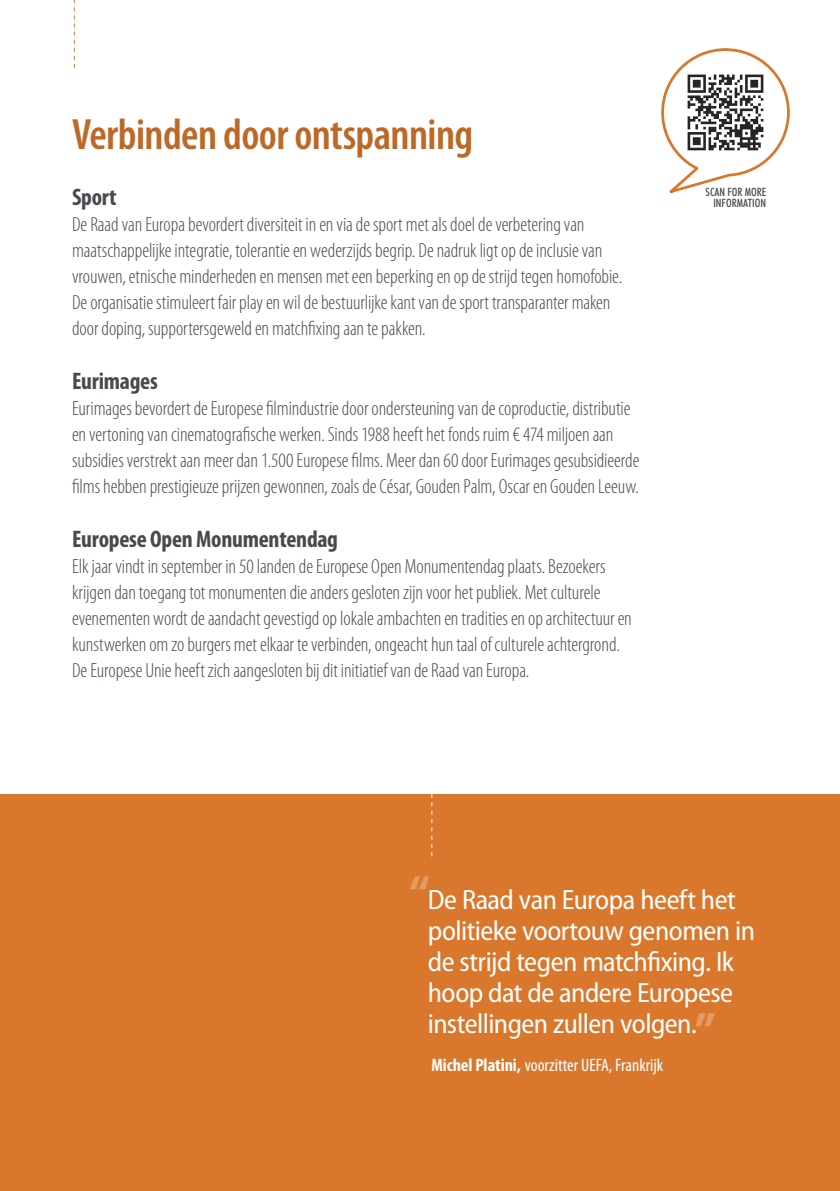
<style>
.page{position:relative;width:840px;height:1191px;background:#fff}
.page>*{position:absolute;margin:0;border:0;box-sizing:border-box;transform-origin:0 0}
.t1{font:600 condensed 44px "Myriad Pro";letter-spacing:-.015em;color:#bc6927}
.t2{font:semi-condensed 28px/31px "Myriad Pro";letter-spacing:-.02em;color:#fff}
.t3{font:700 condensed 24px "Myriad Pro";letter-spacing:-.01em;color:#474b4f}
.t4{font:300 condensed 20.4px/26px "Myriad Pro";letter-spacing:-.005em;color:#474b4f}
.t5{font:condensed 18px "Myriad Pro";color:#fff}
.t6{font:500 condensed 11.6px/11.6px "Futura BT";color:#474b4f;text-align:right}
.s1{font-weight:700;font-stretch:normal;font-size:48px;color:#e29c61}
.s2{font-weight:700}
</style>
<div class="page">
<svg style="left:74px;top:0;width:1px;height:68px"></svg>
<div style="left:0;top:794px;width:839px;height:397px;background:#d9782d"></div>
<svg style="left:661px;top:48px;width:129px;height:145px"></svg>
<svg style="left:431px;top:794px;width:1px;height:62px"></svg>
<h1 class="t1" style="left:72px;top:119px;width:402px">Verbinden door ontspanning</h1>
<p class="t3" style="left:72px;top:188px;width:46px">Sport</p>
<p class="t4" style="left:72px;top:213px;width:551px">De Raad van Europa bevordert diversiteit in en via de sport met als doel de verbetering van maatschappelijke integratie, tolerantie en wederzijds begrip. De nadruk ligt op de inclusie van vrouwen, etnische minderheden en mensen met een beperking en op de strijd tegen homofobie.<br>De organisatie stimuleert fair play en wil de bestuurlijke kant van de sport transparanter maken door doping, supportersgeweld en matchfxing aan te pakken.</p>
<p class="t3" style="left:72px;top:372px;width:87px">Eurimages</p>
<p class="t4" style="left:72px;top:397px;width:568px">Eurimages bevordert de Europese flmindustrie door ondersteuning van de coproductie, distributie en vertoning van cinematografsche werken. Sinds 1988 heeft het fonds ruim € 474 miljoen aan subsidies verstrekt aan meer dan 1.500 Europese flms. Meer dan 60 door Eurimages gesubsidieerde flms hebben prestigieuze prijzen gewonnen, zoals de César, Gouden Palm, Oscar en Gouden Leeuw.</p>
<p class="t3" style="left:72px;top:530px;width:267px">Europese Open Monumentendag</p>
<p class="t4" style="left:72px;top:555px;width:561px">Elk jaar vindt in september in 50 landen de Europese Open Monumentendag plaats. Bezoekers krijgen dan toegang tot monumenten die anders gesloten zijn voor het publiek. Met culturele evenementen wordt de aandacht gevestigd op lokale ambachten en tradities en op architectuur en kunstwerken om zo burgers met elkaar te verbinden, ongeacht hun taal of culturele achtergrond.<br>De Europese Unie heeft zich aangesloten bij dit initiatief van de Raad van Europa.</p>
<p class="t6" style="left:705px;top:186px;width:62px">SCAN FOR MORE<br>INFORMATION</p>
<h2 class="t2" style="left:427px;top:886px;width:328px;text-indent:-19px"><span class="s1">“</span>De Raad van Europa heeft het politieke voortouw genomen in de strijd tegen matchfxing. Ik hoop dat de andere Europese instellingen zullen volgen.<span class="s1">”</span></h2>
<p class="t5" style="left:431px;top:1059px;width:233px"><span class="s2">Michel Platini,</span> voorzitter UEFA, Frankrijk</p>
</div>
